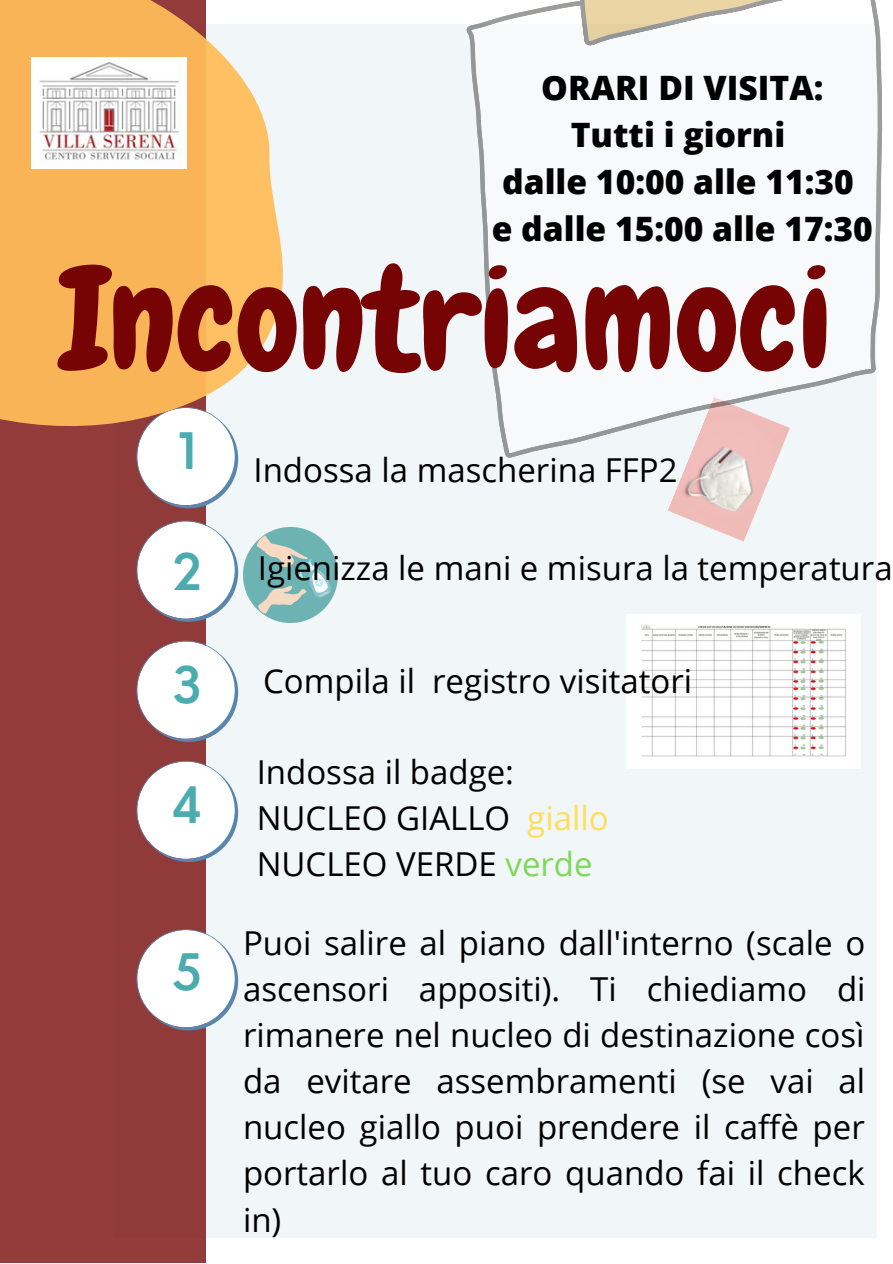
<style>
.page{position:relative;width:893px;height:1264px;background:#fff}
.page>*{position:absolute;margin:0;border:0;box-sizing:border-box;transform-origin:0 0}
.t1{font:142.65px "Chewy";color:#760404}
.t2{font:600 49.05px "Nourd";color:#4bacaf}
.t3{font:800 33.6px/47px "Open Sans";color:#000;text-align:center}
.t4{font:33px/46px "Open Sans";color:#000}
.s1{color:#ffde59}
.s2{color:#7ed957}
</style>
<div class="page">
<div style="left:113px;top:24px;width:763px;height:1213px;background:#f1f6f8"></div>
<div style="left:0;top:0;width:206px;height:1262px;background:#943c3c"></div>
<svg style="left:136px;top:426px;width:102px;height:82px"></svg>
<svg style="left:136px;top:520px;width:102px;height:101px"></svg>
<svg style="left:136px;top:640px;width:102px;height:102px"></svg>
<svg style="left:136px;top:760px;width:102px;height:102px"></svg>
<svg style="left:0;top:0;width:283px;height:426px;fill:#f8b457"></svg>
<img style="left:32px;top:58px;width:155px;height:111px">
<img style="left:668px;top:458px;width:110px;height:83px">
<img style="left:243px;top:528px;width:94px;height:94px">
<img style="left:626px;top:614px;width:234px;height:154px">
<svg style="left:466px;top:0;width:416px;height:458px"></svg>
<svg style="left:575px;top:0;width:225px;height:48px"></svg>
<svg style="left:136px;top:929px;width:102px;height:101px"></svg>
<p class="t3" style="left:491px;top:64px;width:382px">ORARI DI VISITA:<br>Tutti i giorni<br>dalle 10:00 alle 11:30<br>e dalle 15:00 alle 17:30</p>
<h1 class="t1" style="left:59px;top:228px;width:774px">Incontriamoci</h1>
<h2 class="t2" style="left:178px;top:420px;width:20px">1</h2>
<h2 class="t2" style="left:172px;top:540px;width:32px">2</h2>
<h2 class="t2" style="left:172px;top:654px;width:32px">3</h2>
<h2 class="t2" style="left:172px;top:774px;width:32px">4</h2>
<h2 class="t2" style="left:172px;top:941px;width:32px">5</h2>
<p class="t4" style="left:253px;top:446px;width:425px">Indossa la mascherina FFP2</p>
<p class="t4" style="left:258px;top:543px;width:636px">Igienizza le mani e misura la temperatura</p>
<p class="t4" style="left:263px;top:657px;width:430px">Compila il registro visitatori</p>
<p class="t4" style="left:257px;top:748px;width:353px">Indossa il badge:<br>NUCLEO GIALLO <span class="s1">giallo<br></span>NUCLEO VERDE <span class="s2">verde</span></p>
<p class="t4" style="left:243px;top:919px;width:624px;text-align:justify">Puoi salire al piano dall'interno (scale o ascensori appositi). Ti chiediamo di rimanere nel nucleo di destinazione così da evitare assembramenti (se vai al nucleo giallo puoi prendere il caffè per portarlo al tuo caro quando fai il check in)</p>
</div>
